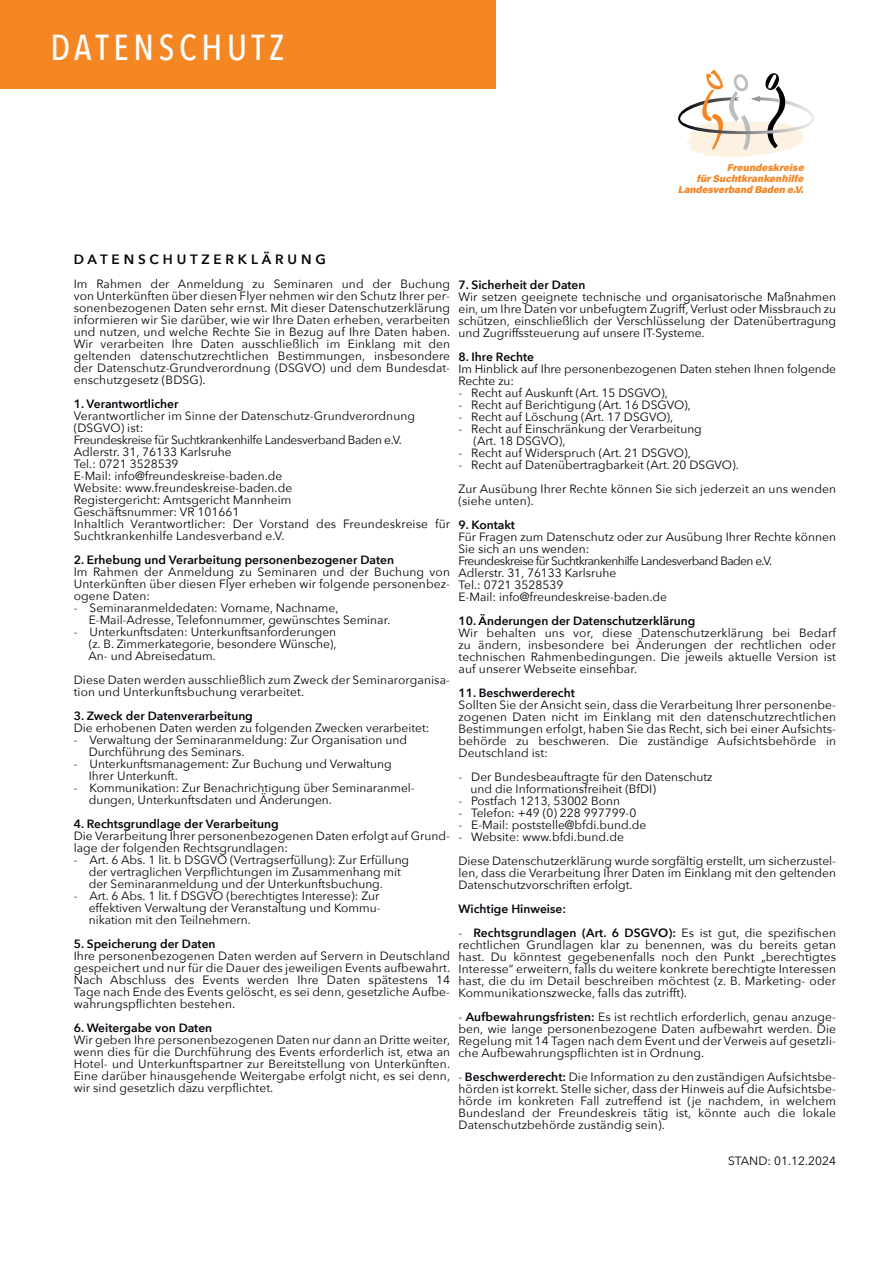
<style>
.page{position:relative;width:893px;height:1263px;background:#fff}
.page>*{position:absolute;margin:0;border:0;box-sizing:border-box;transform-origin:0 0}
.t1{font:500 36px "Avenir Next Condensed";letter-spacing:.13em;color:#fff}
.t2{font:600 13.5px "Avenir Next";letter-spacing:.285em;color:#02050a}
.t3{font:12px/12px "Avenir Next";color:#02050a}
.t4{font:600 12px "Avenir Next";color:#02050a}
.t5{font:italic 900 9.9px/10.8px "Acumin Pro";color:#f48625;text-align:right}
.s1{font-weight:600}
</style>
<div class="page">
<div style="left:0;top:0;width:495px;height:89px;background:#f48724"></div>
<svg style="left:678px;top:70px;width:136px;height:88px"></svg>
<h1 class="t1" style="left:51px;top:25px;width:235px">DATENSCHUTZ</h1>
<p class="t5" style="left:678px;top:162px;width:130px">Freundeskreise fürSuchtkrankenhilfe<br>Landesverband Baden e.V.</p>
<p class="t2" style="left:74px;top:248px;width:254px">DATENSCHUTZERKLÄRUNG</p>
<p class="t3" style="left:74px;top:278px;width:378px;text-align:justify">Im Rahmen der Anmeldung zu Seminaren und der Buchung von Unterkünften über diesen Flyer nehmen wir den Schutz Ihrer per&shy;sonenbezogenen Daten sehr ernst. Mit dieser Datenschutzerklärung informieren wir Sie darüber, wie wir Ihre Daten erheben, verarbeiten und nutzen, und welche Rechte Sie in Bezug auf Ihre Daten haben.<br>Wir verarbeiten Ihre Daten ausschließlich im Einklang mit den geltenden datenschutzrechtlichen Bestimmungen, insbesondere der Datenschutz-Grundverordnung (DSGVO) und dem Bundesdat&shy;enschutzgesetz (BDSG).</p>
<p class="t4" style="left:74px;top:394px;width:106px">1. Verantwortlicher</p>
<p class="t3" style="left:74px;top:410px;width:378px">Verantwortlicher im Sinne der Datenschutz-Grundverordnung (DSGVO) ist:<br>Freundeskreise für Suchtkrankenhilfe Landesverband Baden e.V.<br>Adlerstr. 31, 76133 Karlsruhe<br>Tel.: 0721 3528539<br>E-Mail: info@freundeskreise-baden.de<br>Website: www.freundeskreise-baden.de<br>Registergericht: Amtsgericht Mannheim<br>Geschäftsnummer: VR 101661<br>Inhaltlich Verantwortlicher: Der Vorstand des Freundeskreise für Suchtkrankenhilfe Landesverband e.V.</p>
<p class="t4" style="left:74px;top:550px;width:322px">2. Erhebung und Verarbeitung personenbezogener Daten</p>
<p class="t3" style="left:74px;top:566px;width:378px;text-align:justify">Im Rahmen der Anmeldung zu Seminaren und der Buchung von Unterkünften über diesen Flyer erheben wir folgende personenbez&shy;ogene Daten:</p>
<p class="t3" style="left:89px;top:602px;width:303px;text-indent:-15px">- Seminaranmeldedaten: Vorname, Nachname,<br>E-Mail-Adresse, Telefonnummer, gewünschtes Seminar.</p>
<p class="t3" style="left:89px;top:626px;width:250px;text-align:justify;text-indent:-15px">- Unterkunftsdaten: Unterkunftsanforderungen (z. B. Zimmerkategorie, besondere Wünsche), An- und Abreisedatum.</p>
<p class="t3" style="left:74px;top:674px;width:378px">Diese Daten werden ausschließlich zum Zweck der Seminarorganisa&shy;tion und Unterkunftsbuchung verarbeitet.</p>
<p class="t4" style="left:74px;top:706px;width:181px">3. Zweck der Datenverarbeitung</p>
<p class="t3" style="left:74px;top:722px;width:357px">Die erhobenen Daten werden zu folgenden Zwecken verarbeitet:</p>
<p class="t3" style="left:89px;top:734px;width:320px;text-indent:-15px">- Verwaltung der Seminaranmeldung: Zur Organisation und<br>Durchführung des Seminars.</p>
<p class="t3" style="left:89px;top:758px;width:304px;text-indent:-15px">- Unterkunftsmanagement: Zur Buchung und Verwaltung<br>Ihrer Unterkunft.</p>
<p class="t3" style="left:89px;top:782px;width:328px;text-indent:-15px">- Kommunikation: Zur Benachrichtigung über Seminaranmel&shy;dungen, Unterkunftsdaten und Änderungen.</p>
<p class="t4" style="left:74px;top:814px;width:206px">4. Rechtsgrundlage der Verarbeitung</p>
<p class="t3" style="left:74px;top:830px;width:378px">Die Verarbeitung Ihrer personenbezogenen Daten erfolgt auf Grund&shy;lage der folgenden Rechtsgrundlagen:</p>
<p class="t3" style="left:89px;top:854px;width:322px;text-indent:-15px">- Art. 6 Abs. 1 lit. b DSGVO (Vertragserfüllung): Zur Erfüllung der vertraglichen Verpflichtungen im Zusammenhang mit der Seminaranmeldung und der Unterkunftsbuchung.</p>
<p class="t3" style="left:89px;top:890px;width:293px;text-align:justify;text-indent:-15px">- Art. 6 Abs. 1 lit. f DSGVO (berechtigtes Interesse): Zur effektiven Verwaltung der Veranstaltung und Kommu&shy;nikation mit den Teilnehmern.</p>
<p class="t4" style="left:74px;top:934px;width:143px">5. Speicherung der Daten</p>
<p class="t3" style="left:74px;top:950px;width:378px;text-align:justify">Ihre personenbezogenen Daten werden auf Servern in Deutschland gespeichert und nur für die Dauer des jeweiligen Events aufbewahrt.<br>Nach Abschluss des Events werden Ihre Daten spätestens 14<br>Tage nach Ende des Events gelöscht, es sei denn, gesetzliche Aufbe&shy;wahrungspflichten bestehen.</p>
<p class="t4" style="left:74px;top:1018px;width:140px">6. Weitergabe von Daten</p>
<p class="t3" style="left:74px;top:1034px;width:378px;text-align:justify">Wir geben Ihre personenbezogenen Daten nur dann an Dritte weiter, wenn dies für die Durchführung des Events erforderlich ist, etwa an Hotel- und Unterkunftspartner zur Bereitstellung von Unterkünften.<br>Eine darüber hinausgehende Weitergabe erfolgt nicht, es sei denn, wir sind gesetzlich dazu verpflichtet.</p>
<p class="t4" style="left:458px;top:275px;width:128px">7. Sicherheit der Daten</p>
<p class="t3" style="left:458px;top:290px;width:379px;text-align:justify">Wir setzen geeignete technische und organisatorische Maßnahmen ein, um Ihre Daten vor unbefugtem Zugriff, Verlust oder Missbrauch zu schützen, einschließlich der Verschlüsselung der Datenübertragung und Zugriffssteuerung auf unsere IT-Systeme.</p>
<p class="t4" style="left:458px;top:347px;width:77px">8. Ihre Rechte</p>
<p class="t3" style="left:458px;top:362px;width:379px">Im Hinblick auf Ihre personenbezogenen Daten stehen Ihnen folgende<br>Rechte zu:</p>
<p class="t3" style="left:458px;top:386px;width:211px">- Recht auf Auskunft (Art. 15 DSGVO),</p>
<p class="t3" style="left:458px;top:398px;width:234px">- Recht auf Berichtigung (Art. 16 DSGVO),</p>
<p class="t3" style="left:458px;top:410px;width:216px">- Recht auf Löschung (Art. 17 DSGVO),</p>
<p class="t3" style="left:473px;top:422px;width:230px;text-indent:-15px">- Recht auf Einschränkung der Verarbeitung (Art. 18 DSGVO),</p>
<p class="t3" style="left:458px;top:446px;width:234px">- Recht auf Widerspruch (Art. 21 DSGVO),</p>
<p class="t3" style="left:458px;top:452px;width:379px;line-height:24px">- Recht auf Datenübertragbarkeit (Art. 20 DSGVO).<br>Zur Ausübung Ihrer Rechte können Sie sich jederzeit an uns wenden</p>
<p class="t3" style="left:458px;top:494px;width:77px">(siehe unten).</p>
<p class="t4" style="left:458px;top:515px;width:58px">9. Kontakt</p>
<p class="t3" style="left:458px;top:530px;width:379px">Für Fragen zum Datenschutz oder zur Ausübung Ihrer Rechte können Sie sich an uns wenden:<br>Freundeskreise für Suchtkrankenhilfe Landesverband Baden e.V.<br>Adlerstr. 31, 76133 Karlsruhe<br>Tel.: 0721 3528539<br>E-Mail: info@freundeskreise-baden.de</p>
<p class="t4" style="left:458px;top:611px;width:238px">10. Änderungen der Datenschutzerklärung</p>
<p class="t3" style="left:458px;top:626px;width:379px;text-align:justify">Wir behalten uns vor, diese Datenschutzerklärung bei Bedarf zu ändern, insbesondere bei Änderungen der rechtlichen oder technischen Rahmenbedingungen. Die jeweils aktuelle Version ist auf unserer Webseite einsehbar.</p>
<p class="t4" style="left:458px;top:683px;width:118px">11. Beschwerderecht</p>
<p class="t3" style="left:458px;top:698px;width:379px;text-align:justify">Sollten Sie der Ansicht sein, dass die Verarbeitung Ihrer personenbe&shy;zogenen Daten nicht im Einklang mit den datenschutzrechtlichen Bestimmungen erfolgt, haben Sie das Recht, sich bei einer Aufsichts&shy;behörde zu beschweren. Die zuständige Aufsichtsbehörde in Deutschland ist:</p>
<p class="t3" style="left:470px;top:770px;width:244px;text-indent:-12px">- Der Bundesbeauftragte für den Datenschutz und die Informationsfreiheit (BfDI)</p>
<p class="t3" style="left:458px;top:794px;width:163px">- Postfach 1213, 53002 Bonn</p>
<p class="t3" style="left:458px;top:806px;width:179px">- Telefon: +49 (0) 228 997799-0</p>
<p class="t3" style="left:458px;top:818px;width:189px">- E-Mail: poststelle@bfdi.bund.de</p>
<p class="t3" style="left:458px;top:824px;width:379px;line-height:24px">- Website: www.bfdi.bund.de<br>Diese Datenschutzerklärung wurde sorgfältig erstellt, um sicherzustel-</p>
<p class="t3" style="left:458px;top:866px;width:379px">len, dass die Verarbeitung Ihrer Daten im Einklang mit den geltenden<br>Datenschutzvorschriften erfolgt.</p>
<p class="t4" style="left:458px;top:899px;width:109px">Wichtige Hinweise:</p>
<p class="t3" style="left:458px;top:926px;width:379px;text-align:justify">- <span class="s1">Rechtsgrundlagen (Art. 6 DSGVO):</span> Es ist gut, die spezifischen rechtlichen Grundlagen klar zu benennen, was du bereits getan hast. Du könntest gegebenenfalls noch den Punkt „berechtigtes Interesse“ erweitern, falls du weitere konkrete berechtigte Interessen hast, die du im Detail beschreiben möchtest (z. B. Marketing- oder Kommunikationszwecke, falls das zutrifft).</p>
<p class="t3" style="left:458px;top:1010px;width:379px;text-align:justify">- <span class="s1">Aufbewahrungsfristen:</span> Es ist rechtlich erforderlich, genau anzuge&shy;ben, wie lange personenbezogene Daten aufbewahrt werden. Die Regelung mit 14 Tagen nach dem Event und der Verweis auf gesetzli&shy;che Aufbewahrungspflichten ist in Ordnung.</p>
<p class="t3" style="left:458px;top:1070px;width:379px;text-align:justify">- <span class="s1">Beschwerderecht:</span> Die Information zu den zuständigen Aufsichtsbe&shy;hörden ist korrekt. Stelle sicher, dass der Hinweis auf die Aufsichtsbe&shy;hörde im konkreten Fall zutreffend ist (je nachdem, in welchem Bundesland der Freundeskreis tätig ist, könnte auch die lokale Datenschutzbehörde zuständig sein).</p>
<p class="t3" style="left:728px;top:1154px;width:109px">STAND: 01.12.2024</p>
</div>
